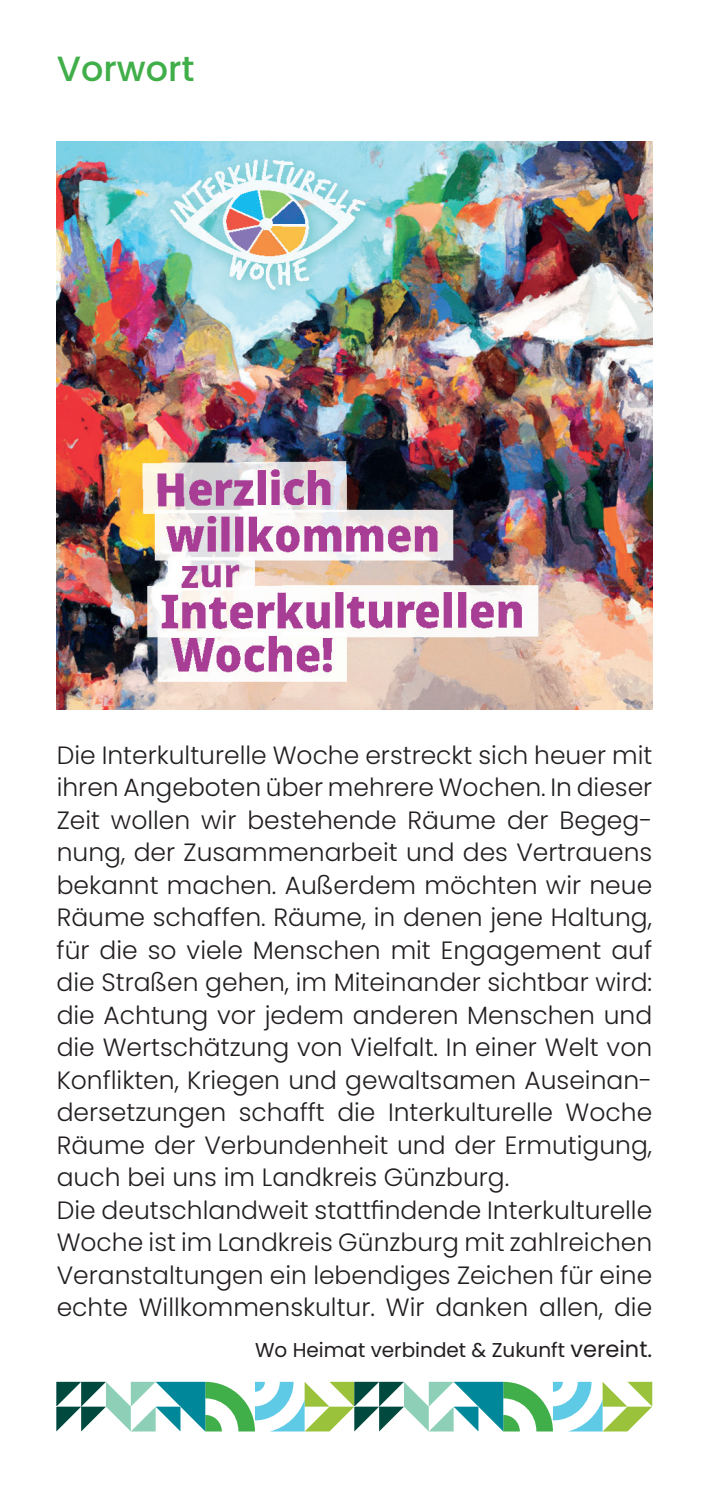
<style>
.page{position:relative;width:709px;height:1489px;background:#fff}
.page>*{position:absolute;margin:0;border:0;box-sizing:border-box;transform-origin:0 0}
.t1{font:500 35px "Poppins";color:#40ae49}
.t2{font:300 25px/32.5px "Poppins";color:#231f20}
.t3{font:20px "Poppins";color:#231f20}
.s1{font-size:22.5px}
</style>
<div class="page">
<svg style="left:56px;top:1381px;width:596px;height:50px"></svg>
<img style="left:57px;top:142px;width:595px;height:567px">
<h1 class="t1" style="left:57px;top:48px;width:139px">Vorwort</h1>
<p class="t2" style="left:57px;top:738px;width:597px">Die Interkulturelle Woche erstreckt sich heuer mit ihren Angeboten über mehrere Wochen. In dieser Zeit wollen wir bestehende Räume der Begeg&shy;nung, der Zusammenarbeit und des Vertrauens bekannt machen. Außerdem möchten wir neue Räume schaffen. Räume, in denen jene Haltung, für die so viele Menschen mit Engagement auf die Straßen gehen, im Miteinander sichtbar wird: die Achtung vor jedem anderen Menschen und die Wertschätzung von Vielfalt. In einer Welt von Konflikten, Kriegen und gewaltsamen Auseinan&shy;dersetzungen schafft die Interkulturelle Woche Räume der Verbundenheit und der Ermutigung, auch bei uns im Landkreis Günzburg.<br>Die deutschlandweit stattfindende Interkulturelle Woche ist im Landkreis Günzburg mit zahlreichen Veranstaltungen ein lebendiges Zeichen für eine echte Willkommenskultur. Wir danken allen, die</p>
<p class="t3" style="left:255px;top:1338px;width:399px">Wo Heimat verbindet &amp; Zukunft <span class="s1">vereint.</span></p>
</div>
